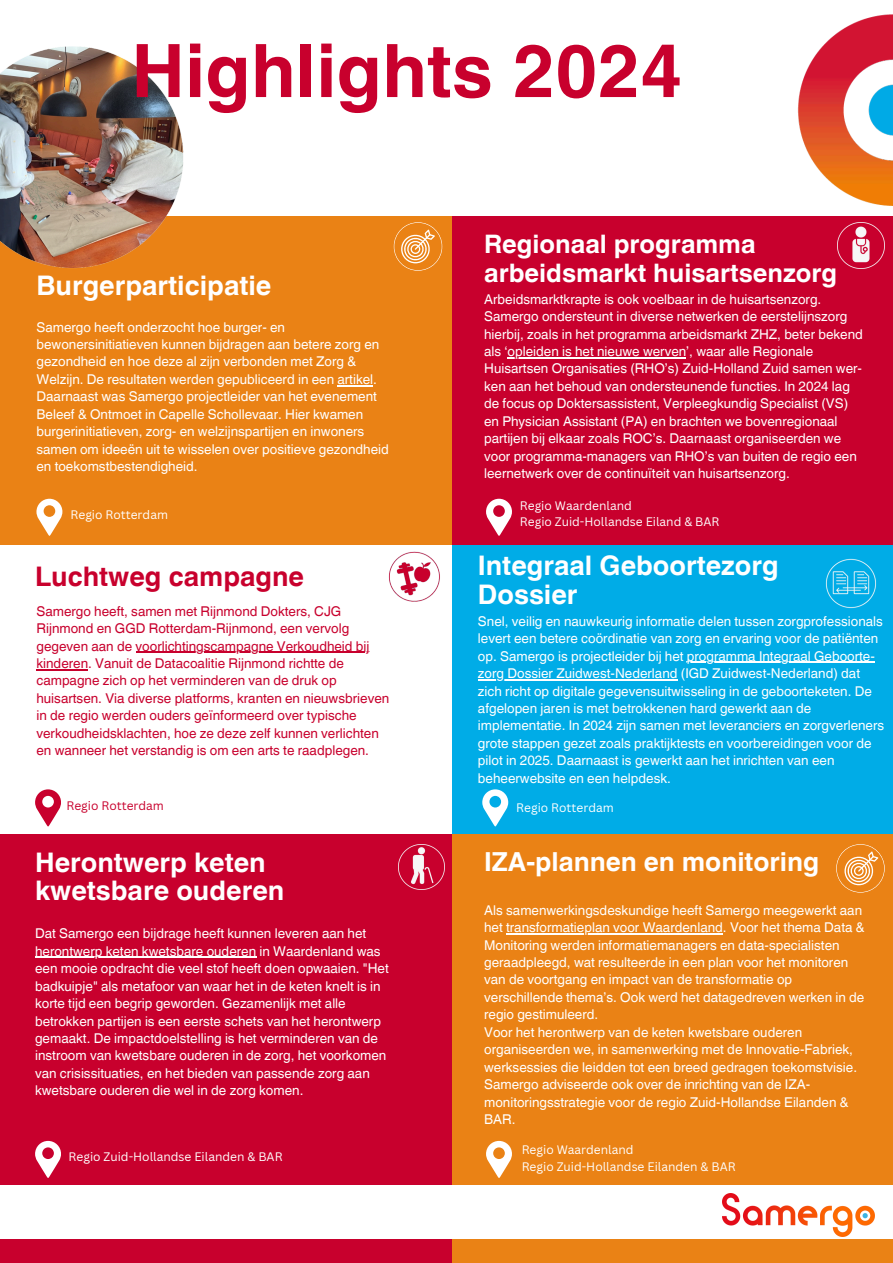
<style>
.page{position:relative;width:893px;height:1263px;background:#fff}
.page>*{position:absolute;margin:0;border:0;box-sizing:border-box;transform-origin:0 0}
.t1{font:700 73.72px "Helvetica World";color:#c8002d}
.t2{font:700 27px/28.7px "Helvetica World";color:#fff}
.t3{font:700 27px "Helvetica World";color:#c8002d}
.t4{font:700 26.17px "Helvetica World";color:#fff}
.t5{font:700 25.5px/28.7px "Helvetica World";color:#fff}
.t6{font:13.5px/17.4px "Helvetica World";color:#fff}
.t7{font:13.5px/17.4px "Helvetica World";color:#c8002d}
.t8{font:12px "Canva Sans";color:#fff}
.t9{font:12px "Canva Sans";color:#c8002d}
</style>
<div class="page">
<div style="left:452px;top:542px;width:441px;height:354px;background:#00ace7"></div>
<div style="left:0;top:834px;width:453px;height:429px;background:#c8002d"></div>
<div style="left:452px;top:834px;width:441px;height:429px;background:#ea8215"></div>
<svg style="left:35px;top:789px;width:26px;height:38px"></svg>
<svg style="left:35px;top:1141px;width:26px;height:37px"></svg>
<svg style="left:486px;top:1141px;width:26px;height:37px"></svg>
<svg style="left:482px;top:789px;width:26px;height:38px"></svg>
<div style="left:0;top:204px;width:452px;height:341px;background:#ea8215"></div>
<svg style="left:36px;top:499px;width:26px;height:37px"></svg>
<div style="left:452px;top:204px;width:441px;height:341px;background:#c8002d"></div>
<svg style="left:486px;top:499px;width:26px;height:37px"></svg>
<div style="left:0;top:0;width:893px;height:215px;background:#fff"></div>
<img style="left:775px;top:14px;width:118px;height:202px">
<div style="left:0;top:1186px;width:893px;height:53px;background:#fff"></div>
<img style="left:722px;top:1193px;width:152px;height:43px">
<hr style="left:337px;top:385px;width:36px;height:1px;background:#fff">
<hr style="left:507px;top:357px;width:179px;height:1px;background:#fff">
<hr style="left:506px;top:933px;width:217px;height:1px;background:#fff">
<img style="left:0;top:46px;width:295px;height:223px">
<img style="left:399px;top:844px;width:45px;height:45px">
<img style="left:837px;top:222px;width:48px;height:47px">
<svg style="left:836px;top:844px;width:48px;height:48px"></svg>
<img style="left:389px;top:551px;width:51px;height:51px">
<hr style="left:135px;top:652px;width:234px;height:1px;background:#c8002d">
<hr style="left:36px;top:669px;width:52px;height:1px;background:#c8002d">
<hr style="left:35px;top:957px;width:221px;height:1px;background:#fff">
<svg style="left:394px;top:222px;width:48px;height:49px"></svg>
<hr style="left:687px;top:662px;width:188px;height:1px;background:#fff">
<hr style="left:478px;top:679px;width:199px;height:1px;background:#fff">
<img style="left:825px;top:558px;width:52px;height:51px">
<p class="t1" style="left:131px;top:11px;width:553px">Highlights 2024</p>
<p class="t2" style="left:36px;top:268px;width:236px">Burgerparticipatie</p>
<h1 class="t6" style="left:36px;top:318px;width:354px">Samergo heeft onderzocht hoe burger- en bewonersinitiatieven kunnen bijdragen aan betere zorg en gezondheid en hoe deze al zijn verbonden met Zorg &amp; Welzijn. De resultaten werden gepubliceerd in een artikel.<br>Daarnaast was Samergo projectleider van het evenement Beleef &amp; Ontmoet in Capelle Schollevaar. Hier kwamen burgerinitiatieven, zorg- en welzijnspartijen en inwoners samen om ideeën uit te wisselen over positieve gezondheid en toekomstbestendigheid.</h1>
<p class="t8" style="left:71px;top:506px;width:99px">Regio Rotterdam</p>
<h2 class="t3" style="left:35px;top:554px;width:270px">Luchtweg campagne</h2>
<p class="t7" style="left:36px;top:602px;width:334px">Samergo heeft, samen met Rijnmond Dokters, CJG<br>Rijnmond en GGD Rotterdam-Rijnmond, een vervolg gegeven aan de voorlichtingscampagne Verkoudheid bij</p>
<h3 class="t7" style="left:36px;top:655px;width:354px">kinderen. Vanuit de Datacoalitie Rijnmond richtte de campagne zich op het verminderen van de druk op huisartsen. Via diverse platforms, kranten en nieuwsbrieven in de regio werden ouders geïnformeerd over typische verkoudheidsklachten, hoe ze deze zelf kunnen verlichten en wanneer het verstandig is om een arts te raadplegen.</h3>
<p class="t9" style="left:66px;top:797px;width:99px">Regio Rotterdam</p>
<h2 class="t2" style="left:35px;top:845px;width:251px">Herontwerp keten kwetsbare ouderen</h2>
<p class="t6" style="left:35px;top:925px;width:333px">Dat Samergo een bijdrage heeft kunnen leveren aan het</p>
<p class="t6" style="left:35px;top:942px;width:355px">herontwerp keten kwetsbare ouderen in Waardenland was een mooie opdracht die veel stof heeft doen opwaaien. "Het badkuipje" als metafoor van waar het in de keten knelt is in korte tijd een begrip geworden. Gezamenlijk met alle betrokken partijen is een eerste schets van het herontwerp gemaakt. De impactdoelstelling is het verminderen van de instroom van kwetsbare ouderen in de zorg, het voorkomen van crisissituaties, en het bieden van passende zorg aan kwetsbare ouderen die wel in de zorg komen.</p>
<h2 class="t8" style="left:69px;top:1148px;width:215px">Regio Zuid-Hollandse Eilanden &amp; BAR</h2>
<p class="t5" style="left:484px;top:227px;width:354px">Regionaal programma arbeidsmarkt huisartsenzorg</p>
<p class="t6" style="left:484px;top:290px;width:380px">Arbeidsmarktkrapte is ook voelbaar in de huisartsenzorg.<br>Samergo ondersteunt in diverse netwerken de eerstelijnszorg hierbij, zoals in het programma arbeidsmarkt ZHZ, beter bekend als ‘opleiden is het nieuwe werven’, waar alle Regionale</p>
<p class="t6" style="left:484px;top:360px;width:379px">Huisartsen Organisaties (RHO’s) Zuid-Holland Zuid samen wer&shy;ken aan het behoud van ondersteunende functies. In 2024 lag de focus op Doktersassistent, Verpleegkundig Specialist (VS) en Physician Assistant (PA) en brachten we bovenregionaal partijen bij elkaar zoals ROC’s. Daarnaast organiseerden we voor programma-managers van RHO’s van buiten de regio een leernetwerk over de continuïteit van huisartsenzorg.</p>
<h3 class="t8" style="left:520px;top:497px;width:113px">Regio Waardenland</h3>
<p class="t8" style="left:520px;top:514px;width:201px">Regio Zuid-Hollandse Eiland &amp; BAR</p>
<h3 class="t2" style="left:478px;top:548px;width:302px">Integraal Geboortezorg<br>Dossier</h3>
<p class="t6" style="left:478px;top:612px;width:406px">Snel, veilig en nauwkeurig informatie delen tussen zorgprofessionals levert een betere coördinatie van zorg en ervaring voor de patiënten op. Samergo is projectleider bij het programma Integraal Geboorte-</p>
<p class="t6" style="left:478px;top:665px;width:408px">zorg Dossier Zuidwest-Nederland (IGD Zuidwest-Nederland) dat zich richt op digitale gegevensuitwisseling in de geboorteketen. De afgelopen jaren is met betrokkenen hard gewerkt aan de implementatie. In 2024 zijn samen met leveranciers en zorgverleners grote stappen gezet zoals praktijktests en voorbereidingen voor de pilot in 2025. Daarnaast is gewerkt aan het inrichten van een beheerwebsite en een helpdesk.</p>
<p class="t8" style="left:516px;top:800px;width:99px">Regio Rotterdam</p>
<p class="t4" style="left:484px;top:840px;width:336px">IZA-plannen en monitoring</p>
<p class="t6" style="left:484px;top:901px;width:382px">Als samenwerkingsdeskundige heeft Samergo meegewerkt aan het transformatieplan voor Waardenland. Voor het thema Data &amp;</p>
<p class="t6" style="left:484px;top:936px;width:382px">Monitoring werden informatiemanagers en data-specialisten geraadpleegd, wat resulteerde in een plan voor het monitoren van de voortgang en impact van de transformatie op verschillende thema’s. Ook werd het datagedreven werken in de regio gestimuleerd.<br>Voor het herontwerp van de keten kwetsbare ouderen organiseerden we, in samenwerking met de Innovatie-Fabriek, werksessies die leidden tot een breed gedragen toekomstvisie.<br>Samergo adviseerde ook over de inrichting van de IZA&shy;monitoringsstrategie voor de regio Zuid-Hollandse Eilanden &amp; BAR.</p>
<h3 class="t8" style="left:522px;top:1141px;width:113px">Regio Waardenland</h3>
<p class="t8" style="left:522px;top:1158px;width:215px">Regio Zuid-Hollandse Eilanden &amp; BAR</p>
</div>
